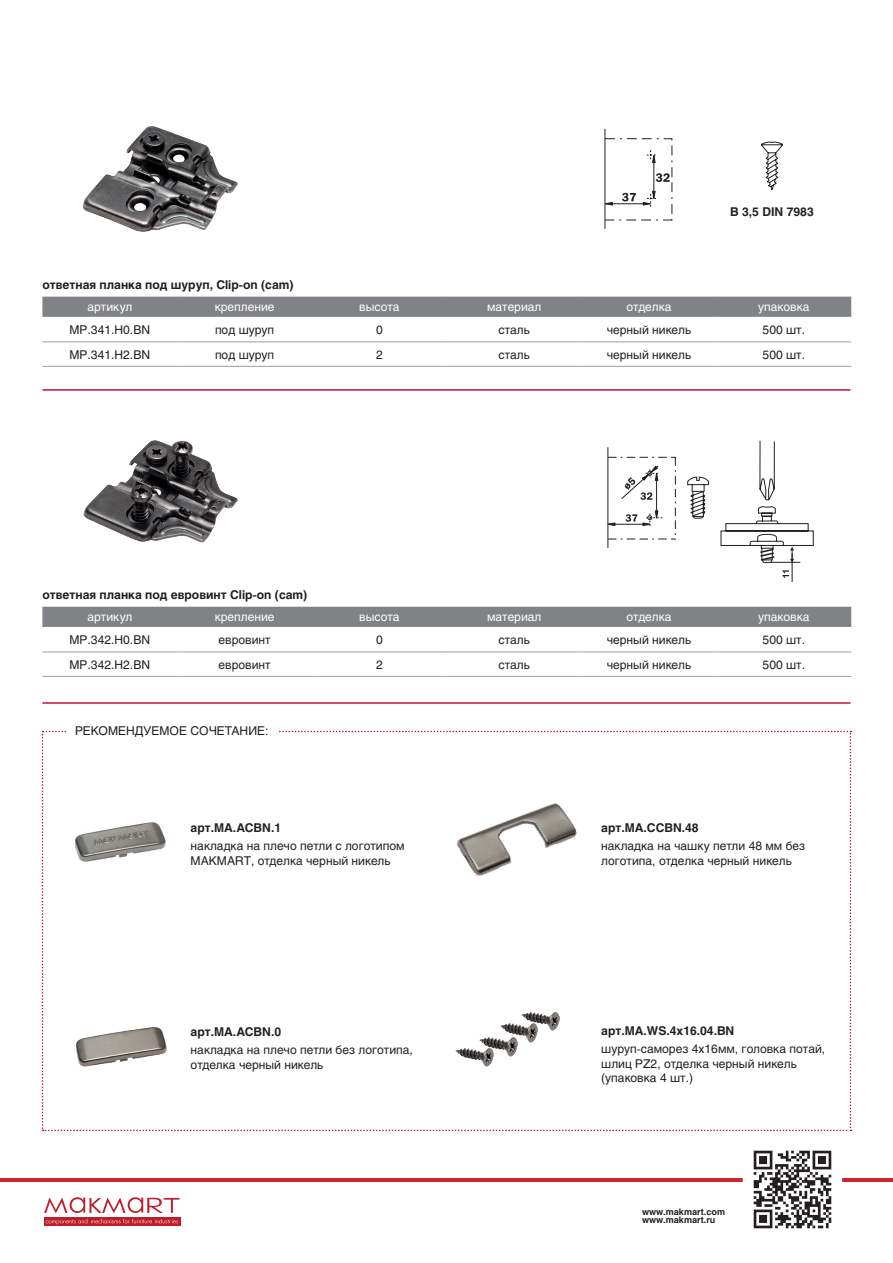
<style>
.page{position:relative;width:893px;height:1263px;background:#fff}
.page>*{position:absolute;margin:0;border:0;box-sizing:border-box;transform-origin:0 0}
.артикулы{font:12px/14.4px "Helios";color:#231f20}
.артикулы-2{font:700 12px "Helios";color:#231f20}
.t1{font:12px "Helios";color:#fff}
.t2{font:700 9px/8.6px "Helios";color:#231f20}
</style>
<div class="page">
<hr style="left:0;top:1178px;width:893px;height:3px;background:#d1232a">
<img style="left:746px;top:1150px;width:93px;height:79px">
<div style="left:44px;top:1217px;width:136px;height:9px;background:#be1d2c"></div>
<svg style="left:46px;top:1219px;width:132px;height:5px"></svg>
<svg style="left:44px;top:1197px;width:136px;height:16px"></svg>
<svg style="left:42px;top:731px;width:809px;height:400px"></svg>
<div style="left:42px;top:297px;width:809px;height:20px;background:#808285"></div>
<hr style="left:42px;top:341px;width:135px;height:1px;background:#a8a9ad">
<hr style="left:177px;top:341px;width:135px;height:1px;background:#a8a9ad">
<hr style="left:312px;top:341px;width:135px;height:1px;background:#a8a9ad">
<hr style="left:447px;top:341px;width:135px;height:1px;background:#a8a9ad">
<hr style="left:582px;top:341px;width:134px;height:1px;background:#a8a9ad">
<hr style="left:716px;top:341px;width:135px;height:1px;background:#a8a9ad">
<hr style="left:42px;top:366px;width:135px;height:1px;background:#a8a9ad">
<hr style="left:177px;top:366px;width:135px;height:1px;background:#a8a9ad">
<hr style="left:312px;top:366px;width:135px;height:1px;background:#a8a9ad">
<hr style="left:447px;top:366px;width:135px;height:1px;background:#a8a9ad">
<hr style="left:582px;top:366px;width:134px;height:1px;background:#a8a9ad">
<hr style="left:716px;top:366px;width:135px;height:1px;background:#a8a9ad">
<div style="left:42px;top:607px;width:809px;height:20px;background:#808285"></div>
<hr style="left:42px;top:651px;width:135px;height:1px;background:#a8a9ad">
<hr style="left:177px;top:651px;width:135px;height:1px;background:#a8a9ad">
<hr style="left:312px;top:651px;width:135px;height:1px;background:#a8a9ad">
<hr style="left:447px;top:651px;width:135px;height:1px;background:#a8a9ad">
<hr style="left:582px;top:651px;width:134px;height:1px;background:#a8a9ad">
<hr style="left:716px;top:651px;width:135px;height:1px;background:#a8a9ad">
<hr style="left:42px;top:676px;width:135px;height:1px;background:#a8a9ad">
<hr style="left:177px;top:676px;width:135px;height:1px;background:#a8a9ad">
<hr style="left:312px;top:676px;width:135px;height:1px;background:#a8a9ad">
<hr style="left:447px;top:676px;width:135px;height:1px;background:#a8a9ad">
<hr style="left:582px;top:676px;width:134px;height:1px;background:#a8a9ad">
<hr style="left:716px;top:676px;width:135px;height:1px;background:#a8a9ad">
<img style="left:82px;top:126px;width:156px;height:106px">
<img style="left:83px;top:441px;width:155px;height:102px">
<hr style="left:42px;top:389px;width:808px;height:2px;background:#c40c37">
<hr style="left:42px;top:702px;width:808px;height:2px;background:#c40c37">
<hr style="left:653px;top:156px;width:1px;height:39px;background:#231f20">
<hr style="left:605px;top:129px;width:1px;height:100px;background:#231f20">
<hr style="left:606px;top:203px;width:42px;height:1px;background:#231f20">
<svg style="left:656px;top:173px;width:14px;height:9px"></svg>
<svg style="left:622px;top:193px;width:14px;height:8px"></svg>
<svg style="left:647px;top:150px;width:9px;height:13px"></svg>
<svg style="left:607px;top:202px;width:6px;height:4px"></svg>
<svg style="left:642px;top:191px;width:14px;height:16px"></svg>
<svg style="left:761px;top:142px;width:22px;height:48px"></svg>
<hr style="left:608px;top:447px;width:1px;height:101px;background:#231f20">
<svg style="left:608px;top:457px;width:68px;height:83px"></svg>
<svg style="left:687px;top:477px;width:22px;height:42px"></svg>
<svg style="left:721px;top:441px;width:93px;height:141px"></svg>
<div style="left:66px;top:726px;width:211px;height:9px;background:#fff"></div>
<img style="left:447px;top:771px;width:137px;height:137px">
<img style="left:75px;top:1026px;width:92px;height:41px">
<img style="left:522px;top:1011px;width:37px;height:20px">
<img style="left:500px;top:1023px;width:38px;height:20px">
<img style="left:479px;top:1037px;width:38px;height:19px">
<img style="left:455px;top:1047px;width:38px;height:20px">
<img style="left:75px;top:822px;width:92px;height:40px">
<p class="артикулы-2" style="left:42px;top:277px;width:253px">ответная планка под шуруп, Clip-on (cam)</p>
<p class="артикулы-2" style="left:730px;top:205px;width:85px">B 3,5 DIN 7983</p>
<p class="t1" style="left:87px;top:300px;width:46px">артикул</p>
<p class="t1" style="left:215px;top:300px;width:61px">крепление</p>
<p class="t1" style="left:359px;top:300px;width:42px">высота</p>
<p class="t1" style="left:487px;top:300px;width:56px">материал</p>
<p class="t1" style="left:626px;top:300px;width:47px">отделка</p>
<p class="t1" style="left:758px;top:300px;width:53px">упаковка</p>
<p class="артикулы" style="left:70px;top:323px;width:82px">MP.341.H0.BN</p>
<p class="артикулы" style="left:215px;top:323px;width:61px">под шуруп</p>
<p class="артикулы" style="left:376px;top:323px;width:8px">0</p>
<p class="артикулы" style="left:498px;top:323px;width:33px">сталь</p>
<p class="артикулы" style="left:607px;top:323px;width:86px">черный никель</p>
<p class="артикулы" style="left:763px;top:323px;width:44px">500 шт.</p>
<p class="артикулы" style="left:70px;top:347px;width:82px">MP.341.H2.BN</p>
<p class="артикулы" style="left:215px;top:347px;width:61px">под шуруп</p>
<p class="артикулы" style="left:376px;top:347px;width:8px">2</p>
<p class="артикулы" style="left:498px;top:347px;width:33px">сталь</p>
<p class="артикулы" style="left:607px;top:347px;width:86px">черный никель</p>
<p class="артикулы" style="left:763px;top:347px;width:44px">500 шт.</p>
<p class="артикулы-2" style="left:42px;top:587px;width:266px">ответная планка под евровинт Clip-on (cam)</p>
<p class="t1" style="left:87px;top:610px;width:46px">артикул</p>
<p class="t1" style="left:215px;top:610px;width:61px">крепление</p>
<p class="t1" style="left:359px;top:610px;width:42px">высота</p>
<p class="t1" style="left:487px;top:610px;width:56px">материал</p>
<p class="t1" style="left:626px;top:610px;width:47px">отделка</p>
<p class="t1" style="left:758px;top:610px;width:53px">упаковка</p>
<p class="артикулы" style="left:70px;top:633px;width:82px">MP.342.H0.BN</p>
<p class="артикулы" style="left:219px;top:633px;width:54px">евровинт</p>
<p class="артикулы" style="left:376px;top:633px;width:8px">0</p>
<p class="артикулы" style="left:498px;top:633px;width:33px">сталь</p>
<p class="артикулы" style="left:607px;top:633px;width:86px">черный никель</p>
<p class="артикулы" style="left:763px;top:633px;width:44px">500 шт.</p>
<p class="артикулы" style="left:70px;top:657px;width:82px">MP.342.H2.BN</p>
<p class="артикулы" style="left:219px;top:657px;width:54px">евровинт</p>
<p class="артикулы" style="left:376px;top:657px;width:8px">2</p>
<p class="артикулы" style="left:498px;top:657px;width:33px">сталь</p>
<p class="артикулы" style="left:607px;top:657px;width:86px">черный никель</p>
<p class="артикулы" style="left:763px;top:657px;width:44px">500 шт.</p>
<p class="артикулы" style="left:75px;top:724px;width:195px">РЕКОМЕНДУЕМОЕ СОЧЕТАНИЕ:</p>
<p class="артикулы-2" style="left:191px;top:820px;width:92px">арт.MA.ACBN.1</p>
<p class="артикулы" style="left:191px;top:839px;width:216px">накладка на плечо петли с логотипом<br>MAKMART, отделка черный никель</p>
<p class="артикулы-2" style="left:191px;top:1024px;width:92px">арт.MA.ACBN.0</p>
<p class="артикулы" style="left:191px;top:1043px;width:224px">накладка на плечо петли без логотипа, отделка черный никель</p>
<p class="артикулы-2" style="left:601px;top:820px;width:99px">арт.MA.СCBN.48</p>
<p class="артикулы" style="left:601px;top:839px;width:206px">накладка на чашку петли 48 мм без логотипа, отделка черный никель</p>
<p class="артикулы-2" style="left:601px;top:1023px;width:135px">арт.MA.WS.4x16.04.BN</p>
<p class="артикулы" style="left:601px;top:1042px;width:226px">шуруп-саморез 4х16мм, головка потай, шлиц PZ2, отделка черный никель (упаковка 4 шт.)</p>
<p class="t2" style="left:642px;top:1207px;width:84px">www.makmart.com www.makmart.ru</p>
</div>
